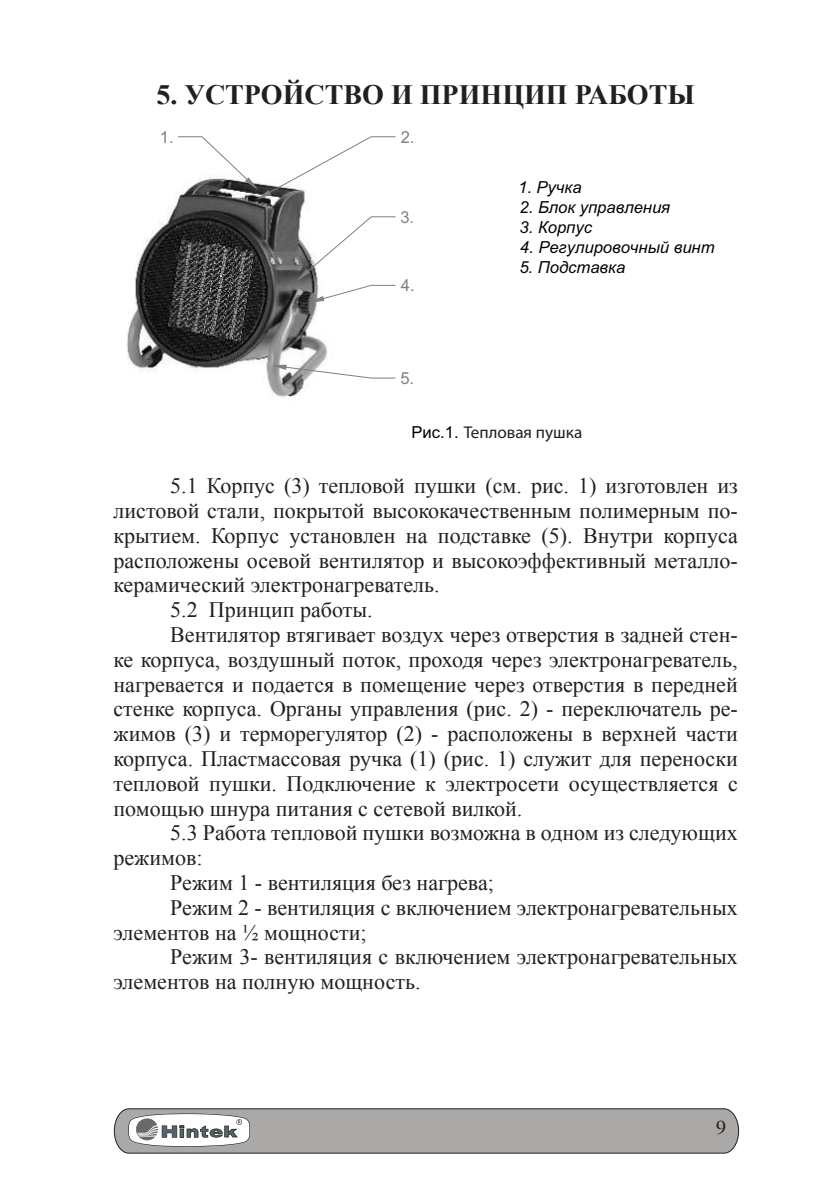
<style>
.page{position:relative;width:840px;height:1191px;background:#fff}
.page>*{position:absolute;margin:0;border:0;box-sizing:border-box;transform-origin:0 0}
.t1{font:700 28px "Times New Roman";color:#221f1f}
.t2{font:22px "Times New Roman";color:#221f1f}
.t3{font:20px "Times";color:#221f1f}
.t4{font:17.2px "Myriad Pro";color:#221e1f}
.t5{font:italic 16.6px "Arial";color:#010101}
.t6{font:16.6px "Arial";color:#010101}
.t7{font:16.6px "Arial";color:#808081}
</style>
<div class="page">
<svg style="left:114px;top:1108px;width:624px;height:45px;background:#aba9a9"></svg>
<svg style="left:127px;top:199px;width:201px;height:198px"></svg>
<svg style="left:178px;top:136px;width:217px;height:63px"></svg>
<svg style="left:297px;top:216px;width:98px;height:87px"></svg>
<svg style="left:273px;top:364px;width:122px;height:15px"></svg>
<p class="t1" style="left:156px;top:74px;width:539px">5. УСТРОЙСТВО И ПРИНЦИП РАБОТЫ</p>
<p class="t7" style="left:160px;top:131px;width:15px">1.</p>
<p class="t7" style="left:400px;top:131px;width:15px">2.</p>
<p class="t7" style="left:400px;top:211px;width:15px">3.</p>
<p class="t7" style="left:400px;top:279px;width:15px">4.</p>
<p class="t7" style="left:400px;top:372px;width:15px">5.</p>
<p class="t5" style="left:518px;top:181px;width:65px">1. Ручка</p>
<p class="t5" style="left:519px;top:201px;width:152px">2. Блок управления</p>
<p class="t5" style="left:519px;top:221px;width:74px">3. Корпус</p>
<p class="t5" style="left:519px;top:241px;width:196px">4. Регулировочный винт</p>
<p class="t5" style="left:519px;top:261px;width:107px">5. Подставка</p>
<p class="t6" style="left:411px;top:426px;width:189px">Рис.1. Тепловентилятор</p>
<p class="t4" style="left:463px;top:426px;width:120px">Тепловая пушка</p>
<p class="t2" style="left:170px;top:470px;width:568px">5.1 Корпус (3) тепловой пушки (см. рис. 1) изготовлен из</p>
<p class="t2" style="left:113px;top:495px;width:625px">листовой стали, покрытой высококачественным полимерным по-</p>
<p class="t2" style="left:113px;top:520px;width:625px">крытием. Корпус установлен на подставке (5). Внутри корпуса</p>
<p class="t2" style="left:113px;top:545px;width:625px">расположены осевой вентилятор и высокоэффективный металло-</p>
<p class="t2" style="left:113px;top:569px;width:327px">керамический электронагреватель.</p>
<p class="t2" style="left:170px;top:594px;width:204px">5.2 Принцип работы.</p>
<p class="t2" style="left:170px;top:619px;width:568px">Вентилятор втягивает воздух через отверстия в задней стен-</p>
<p class="t2" style="left:113px;top:644px;width:625px">ке корпуса, воздушный поток, проходя через электронагреватель,</p>
<p class="t2" style="left:113px;top:669px;width:625px">нагревается и подается в помещение через отверстия в передней</p>
<p class="t2" style="left:113px;top:693px;width:625px">стенке корпуса. Органы управления (рис. 2) - переключатель ре-</p>
<p class="t2" style="left:113px;top:718px;width:625px">жимов (3) и терморегулятор (2) - расположены в верхней части</p>
<p class="t2" style="left:113px;top:743px;width:625px">корпуса. Пластмассовая ручка (1) (рис. 1) служит для переноски</p>
<p class="t2" style="left:113px;top:768px;width:625px">тепловой пушки. Подключение к электросети осуществляется с</p>
<p class="t2" style="left:113px;top:792px;width:410px">помощью шнура питания с сетевой вилкой.</p>
<p class="t2" style="left:170px;top:817px;width:568px">5.3 Работа тепловой пушки возможна в одном из следующих</p>
<p class="t2" style="left:113px;top:842px;width:91px">режимов:</p>
<p class="t2" style="left:170px;top:867px;width:325px">Режим 1 - вентиляция без нагрева;</p>
<p class="t2" style="left:170px;top:892px;width:568px">Режим 2 - вентиляция с включением электронагревательных</p>
<p class="t2" style="left:113px;top:916px;width:254px">элементов на ½ мощности;</p>
<p class="t2" style="left:170px;top:941px;width:568px">Режим 3- вентиляция с включением электронагревательных</p>
<p class="t2" style="left:113px;top:966px;width:308px">элементов на полную мощность.</p>
<p class="t3" style="left:715px;top:1115px;width:11px">9</p>
</div>
